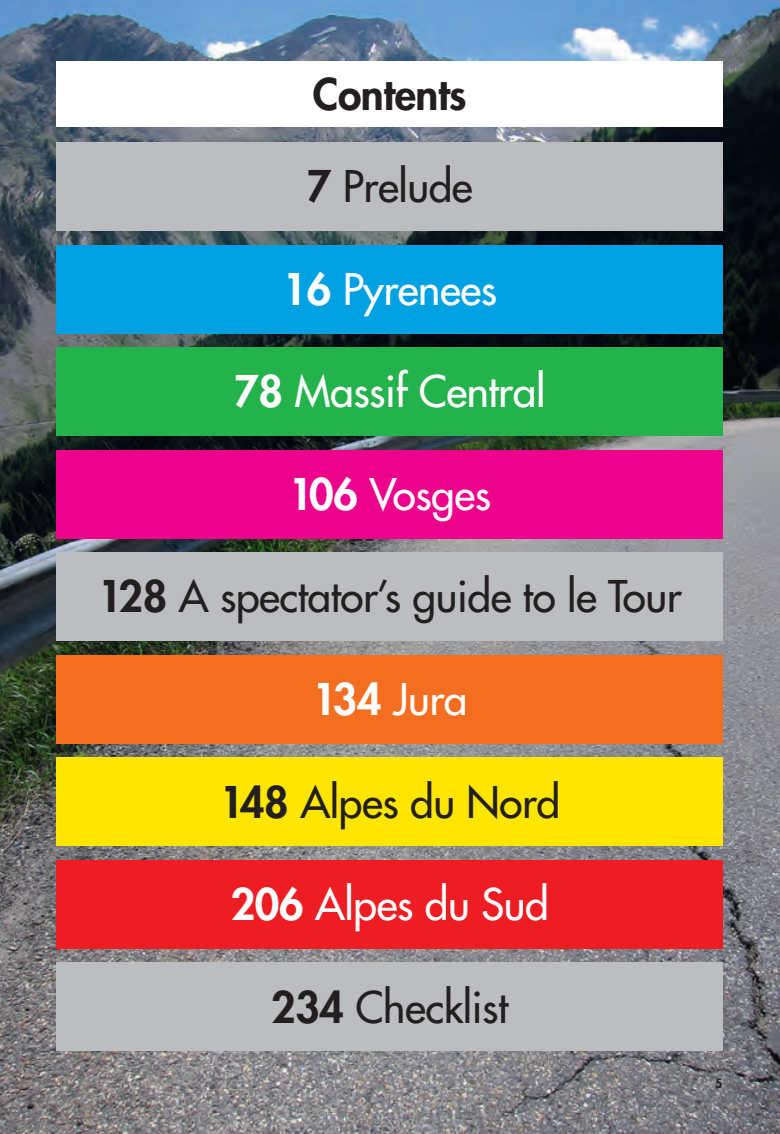
<style>
.page{position:relative;width:780px;height:1134px;background:#fff}
.page>*{position:absolute;margin:0;border:0;box-sizing:border-box;transform-origin:0 0}
.t1{font:500 42.5px "Futura Std";letter-spacing:-.01em;color:#fff}
.t2{font:500 42.5px "Futura Std";letter-spacing:-.01em;color:#231f20}
.t3{font:800 42.5px/92px "Futura Std";letter-spacing:-.01em;color:#231f20}
.t4{font:800 12.5px "Futura Std";color:#231f20}
.s1{font-weight:500}
.s2{font-weight:800}
</style>
<div class="page">
<img style="left:0;top:0;width:780px;height:1134px">
<div style="left:57px;top:142px;width:666px;height:89px;background:#bcbdc0"></div>
<div style="left:57px;top:245px;width:666px;height:88px;background:#00a1e3"></div>
<div style="left:57px;top:347px;width:666px;height:89px;background:#23b24b"></div>
<div style="left:57px;top:450px;width:666px;height:88px;background:#ed028c"></div>
<div style="left:57px;top:552px;width:666px;height:89px;background:#bcbdc0"></div>
<div style="left:57px;top:655px;width:666px;height:88px;background:#f36e21"></div>
<div style="left:57px;top:757px;width:666px;height:89px;background:#ffe601"></div>
<div style="left:57px;top:860px;width:666px;height:88px;background:#ee1d23"></div>
<div style="left:57px;top:962px;width:666px;height:89px;background:#bcbdc0"></div>
<div style="left:57px;top:62px;width:666px;height:65px;background:#fff"></div>
<p class="t3" style="left:307px;top:49px;width:167px">Contents<br>7 <span class="s1">Prelude</span></p>
<p class="t1" style="left:282px;top:263px;width:216px"><span class="s2">16</span> Pyrenees</p>
<p class="t1" style="left:234px;top:365px;width:313px"><span class="s2">78</span> Massif Central</p>
<p class="t1" style="left:288px;top:468px;width:204px"><span class="s2">106</span> Vosges</p>
<p class="t2" style="left:98px;top:570px;width:585px"><span class="s2">128</span> A spectator’s guide to le Tour</p>
<p class="t1" style="left:312px;top:673px;width:157px"><span class="s2">134</span> Jura</p>
<p class="t2" style="left:219px;top:775px;width:342px"><span class="s2">148</span> Alpes du Nord</p>
<p class="t1" style="left:231px;top:878px;width:319px"><span class="s2">206</span> Alpes du Sud</p>
<p class="t2" style="left:271px;top:980px;width:239px"><span class="s2">234</span> Checklist</p>
<p class="t4" style="left:715px;top:1076px;width:9px">5</p>
</div>
